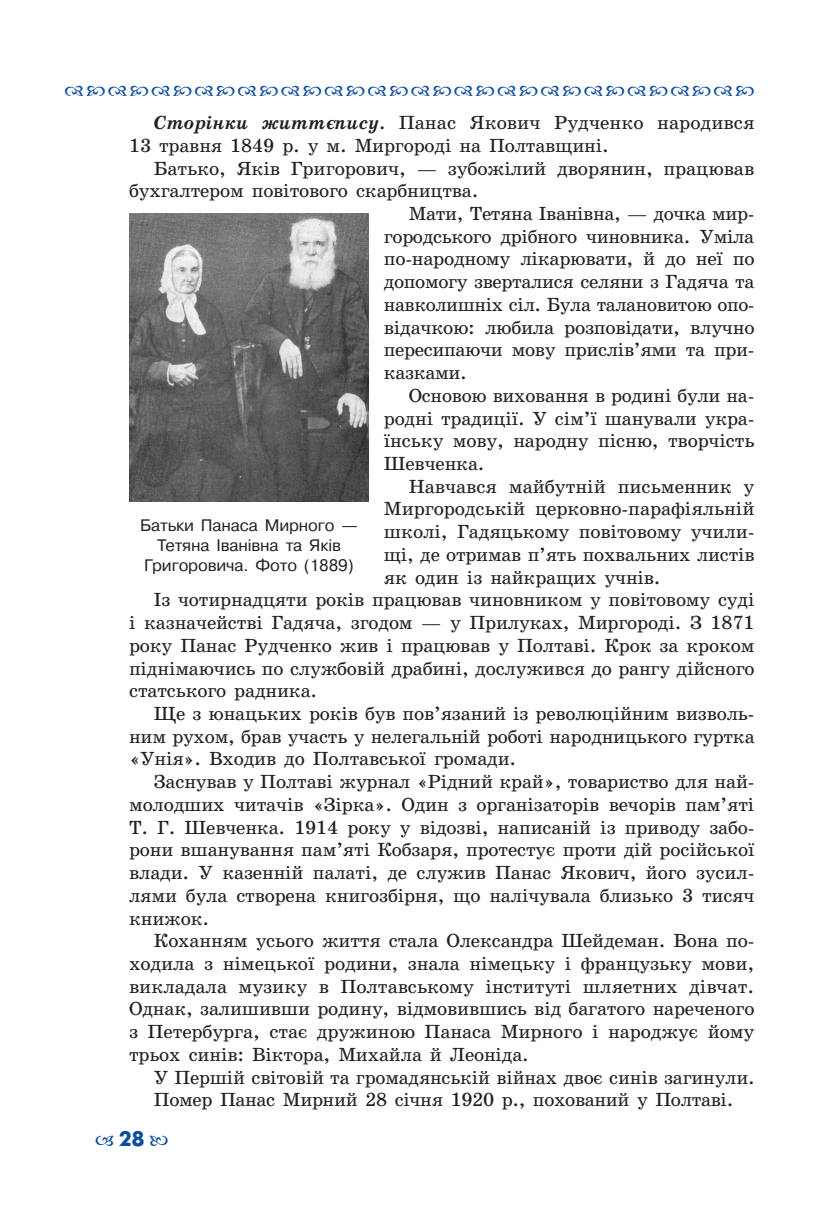
<style>
.page{position:relative;width:834px;height:1221px;background:#fff}
.page>*{position:absolute;margin:0;border:0;box-sizing:border-box;transform-origin:0 0}
.t1{font:700 21px "Futuris C";color:#0d4da1}
.t2{font:19.25px/22.8px "School Book C";letter-spacing:-.01em;color:#231f20}
.t3{font:16.62px/19.9px "Pragmatica C";letter-spacing:-.01em;color:#231f20;text-align:center}
.s1{font-weight:700;font-style:italic}
</style>
<div class="page">
<img style="left:129px;top:213px;width:240px;height:288px">
<p class="t2" style="left:129px;top:111px;width:627px;text-indent:25px"><span class="s1">Сторінки життєпису.</span> Панас Якович Рудченко народився<br>13 травня 1849 р. у м. Миргороді на Полтавщині.</p>
<p class="t2" style="left:154px;top:157px;width:602px">Батько, Яків Григорович, — зубожілий дворянин, працював</p>
<p class="t2" style="left:129px;top:180px;width:351px">бухгалтером повітового скарбництва.</p>
<p class="t2" style="left:408px;top:202px;width:347px">Мати, Тетяна Іванівна, — дочка мир-</p>
<p class="t2" style="left:384px;top:225px;width:372px">городського дрібного чиновника. Уміла</p>
<p class="t2" style="left:384px;top:248px;width:372px">по-народному лікарювати, й до неї по</p>
<p class="t2" style="left:384px;top:270px;width:372px">допомогу зверталися селяни з Гадяча та</p>
<p class="t2" style="left:384px;top:293px;width:372px">навколишніх сіл. Була талановитою опо-</p>
<p class="t2" style="left:384px;top:316px;width:372px">відачкою: любила розповідати, влучно</p>
<p class="t2" style="left:384px;top:339px;width:372px">пересипаючи мову прислів’ями та при-</p>
<p class="t2" style="left:384px;top:361px;width:84px">казками.</p>
<p class="t2" style="left:408px;top:384px;width:347px">Основою виховання в родині були на-</p>
<p class="t2" style="left:384px;top:407px;width:372px">родні традиції. У сім’ї шанували укра-</p>
<p class="t2" style="left:384px;top:429px;width:372px">їнську мову, народну пісню, творчість</p>
<p class="t2" style="left:384px;top:452px;width:102px">Шевченка.</p>
<p class="t2" style="left:408px;top:475px;width:347px">Навчався майбутній письменник у</p>
<p class="t2" style="left:384px;top:498px;width:372px">Миргородській церковно-парафіяльній</p>
<p class="t2" style="left:384px;top:520px;width:372px">школі, Гадяцькому повітовому учили-</p>
<p class="t2" style="left:384px;top:543px;width:372px">щі, де отримав п’ять похвальних листів</p>
<p class="t2" style="left:384px;top:566px;width:278px">як один із найкращих учнів.</p>
<p class="t2" style="left:154px;top:588px;width:602px">Із чотирнадцяти років працював чиновником у повітовому суді</p>
<p class="t2" style="left:129px;top:611px;width:627px">і казначействі Гадяча, згодом — у Прилуках, Миргороді. З 1871</p>
<p class="t2" style="left:129px;top:634px;width:626px">року Панас Рудченко жив і працював у Полтаві. Крок за кроком</p>
<p class="t2" style="left:129px;top:657px;width:627px">піднімаючись по службовій драбині, дослужився до рангу дійсного</p>
<p class="t2" style="left:129px;top:679px;width:190px">статського радника.</p>
<p class="t2" style="left:154px;top:702px;width:602px">Ще з юнацьких років був пов’язаний із революційним визволь-</p>
<p class="t2" style="left:129px;top:725px;width:627px">ним рухом, брав участь у нелегальній роботі народницького гуртка</p>
<p class="t2" style="left:129px;top:747px;width:388px">«Унія». Входив до Полтавської громади.</p>
<p class="t2" style="left:154px;top:770px;width:602px">Заснував у Полтаві журнал «Рідний край», товариство для най-</p>
<p class="t2" style="left:129px;top:793px;width:626px">молодших читачів «Зірка». Один з організаторів вечорів пам’яті</p>
<p class="t2" style="left:129px;top:816px;width:627px">Т. Г. Шевченка. 1914 року у відозві, написаній із приводу забо-</p>
<p class="t2" style="left:129px;top:838px;width:627px">рони вшанування пам’яті Кобзаря, протестує проти дій російської</p>
<p class="t2" style="left:129px;top:861px;width:627px">влади. У казенній палаті, де служив Панас Якович, його зусил-</p>
<p class="t2" style="left:129px;top:884px;width:627px">лями була створена книгозбірня, що налічувала близько 3 тисяч</p>
<p class="t2" style="left:129px;top:906px;width:82px">книжок.</p>
<p class="t2" style="left:154px;top:929px;width:602px">Коханням усього життя стала Олександра Шейдеман. Вона по-</p>
<p class="t2" style="left:129px;top:952px;width:626px">ходила з німецької родини, знала німецьку і французьку мови,</p>
<p class="t2" style="left:129px;top:975px;width:626px">викладала музику в Полтавському інституті шляетних дівчат.</p>
<p class="t2" style="left:129px;top:997px;width:627px">Однак, залишивши родину, відмовившись від багатого нареченого</p>
<p class="t2" style="left:129px;top:1020px;width:626px">з Петербурга, стає дружиною Панаса Мирного і народжує йому</p>
<p class="t2" style="left:129px;top:1043px;width:401px">трьох синів: Віктора, Михайла й Леоніда.</p>
<p class="t2" style="left:154px;top:1065px;width:602px">У Першій світовій та громадянській війнах двоє синів загинули.</p>
<p class="t2" style="left:154px;top:1088px;width:581px">Помер Панас Мирний 28 січня 1920 р., похований у Полтаві.</p>
<p class="t3" style="left:140px;top:516px;width:219px">Батьки Панаса Мирного —<br>Тетяна Іванівна та Яків<br>Григоровича. Фото (1889)</p>
<p class="t1" style="left:119px;top:1126px;width:27px">28</p>
</div>
